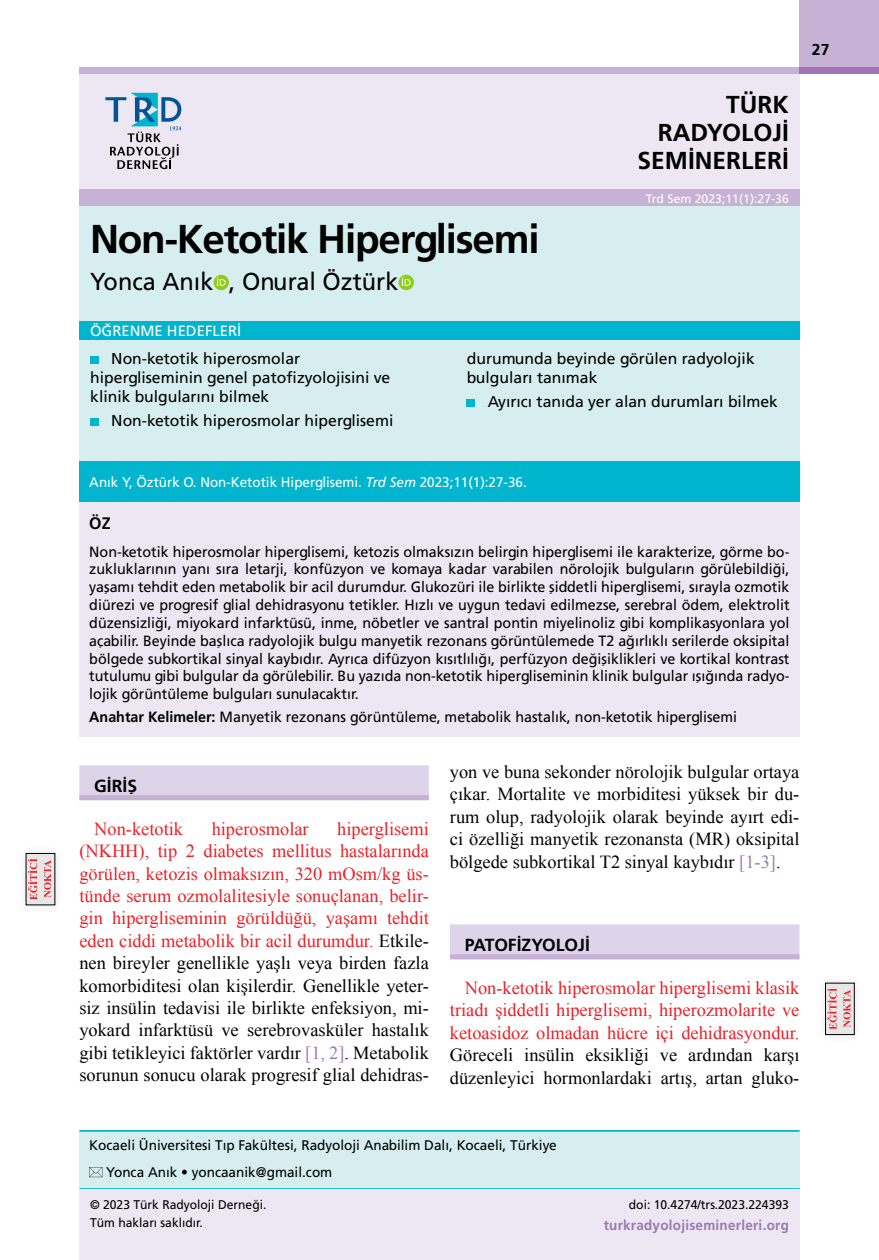
<style>
.page{position:relative;width:879px;height:1260px;background:#fff}
.page>*{position:absolute;margin:0;border:0;box-sizing:border-box;transform-origin:0 0}
.t1{font:40.25px "Frutiger Bold Tr";letter-spacing:-.03em;color:#000}
.t2{font:24.5px/28px "Frutiger Bold Tr";color:#000;text-align:right}
.t3{font:24.5px "Frutiger Normal Tr";color:#000;scale:.96 1}
.t4{font:18.38px/22.4px "Times New Roman";color:#000;text-align:justify}
.t5{font:18.38px/22.4px "Times New Roman";color:#ec2027;text-align:justify}
.t6{font:17.5px "Frutiger Bold Tr";color:#000}
.t7{font:16.62px "Frutiger Bold Tr";color:#000;scale:.96 1}
.t8{font:15.75px/18.9px "Frutiger Normal Tr";color:#000}
.t9{font:15.75px "Frutiger Bold Tr";color:#000}
.t10{font:14.88px/17.8px "Frutiger Normal Tr";color:#000;text-align:justify;scale:.96 1}
.t11{font:14.88px "Frutiger Normal Tr";color:#fff}
.t12{font:14px/26.8px "Frutiger Normal Tr";color:#000}
.t13{font:14px "Frutiger Normal Tr";color:#fff;scale:.96 1}
.t14{font:14px "Frutiger Bold Tr";letter-spacing:.02em;color:#9e76b4;scale:.96 1}
.t15{font:12.6px/18.4px "Frutiger Normal Tr";color:#000;scale:.96 1}
.t16{font:12.25px "Frutiger Normal Tr";color:#fff}
.s1{font-family:"Frutiger Italic Tr"}
.s2{font-family:"Frutiger Bold Tr"}
.s3{color:#ec2027}
.s4{color:#9e76b4}
</style>
<div class="page">
<div style="left:79px;top:71px;width:720px;height:119px;background:#ede7f3"></div>
<div style="left:79px;top:67px;width:720px;height:7px;background:#c7b2d6"></div>
<div style="left:79px;top:1187px;width:720px;height:73px;background:#ede7f3"></div>
<svg style="left:105px;top:93px;width:76px;height:76px"></svg>
<div style="left:799px;top:0;width:79px;height:74px;background:#c7b2d6"></div>
<div style="left:799px;top:67px;width:79px;height:7px;background:#9e76b4"></div>
<div style="left:79px;top:189px;width:720px;height:18px;background:#c7b2d6"></div>
<hr style="left:79px;top:1187px;width:720px;height:2px;background:#00b5cd">
<div style="left:79px;top:207px;width:720px;height:274px;background:#d6eef0"></div>
<div style="left:79px;top:321px;width:720px;height:18px;background:#00b5cd"></div>
<svg style="left:213px;top:275px;width:16px;height:15px"></svg>
<svg style="left:217px;top:277px;width:8px;height:9px"></svg>
<svg style="left:398px;top:275px;width:16px;height:15px"></svg>
<svg style="left:402px;top:277px;width:8px;height:9px"></svg>
<div style="left:90px;top:356px;width:8px;height:8px;background:#00b5cd"></div>
<div style="left:90px;top:418px;width:8px;height:8px;background:#00b5cd"></div>
<div style="left:466px;top:399px;width:8px;height:8px;background:#00b5cd"></div>
<div style="left:79px;top:765px;width:349px;height:35px;background:#ddd4e9"></div>
<div style="left:79px;top:795px;width:349px;height:5px;background:#c7b2d6"></div>
<div style="left:449px;top:924px;width:350px;height:35px;background:#ddd4e9"></div>
<div style="left:449px;top:954px;width:350px;height:5px;background:#c7b2d6"></div>
<div style="left:79px;top:501px;width:720px;height:236px;background:#ede7f3"></div>
<div style="left:79px;top:461px;width:720px;height:40px;background:#00b5cd"></div>
<div style="left:79px;top:1130px;width:720px;height:57px;background:#d6eef0"></div>
<svg style="left:89px;top:1167px;width:13px;height:10px"></svg>
<div style="left:815px;top:973px;width:48px;height:71px;background:#000;opacity:.12"></div>
<div style="left:825px;top:983px;width:28px;height:52px;background:#e6e8e8"></div>
<svg style="left:827px;top:988px;width:9px;height:42px"></svg>
<svg style="left:843px;top:990px;width:7px;height:37px"></svg>
<div style="left:824px;top:983px;width:30px;height:52px;border:1px solid #000"></div>
<div style="left:16px;top:844px;width:49px;height:71px;background:#000;opacity:.12"></div>
<div style="left:26px;top:853px;width:29px;height:52px;background:#e6e8e8"></div>
<svg style="left:28px;top:858px;width:9px;height:42px"></svg>
<svg style="left:44px;top:860px;width:7px;height:38px"></svg>
<hr style="left:79px;top:1130px;width:720px;height:2px;background:#00b5cd">
<h2 class="t2" style="left:637px;top:90px;width:153px">TÜRK<br>RADYOLOJİ<br>SEMİNERLERİ</h2>
<h1 class="t1" style="left:90px;top:215px;width:451px">Non-Ketotik Hiperglisemi</h1>
<h2 class="t3" style="left:90px;top:267px;width:323px">Yonca Anık , Onural Öztürk</h2>
<p class="t11" style="left:90px;top:322px;width:153px">ÖĞRENME HEDEFLERİ</p>
<p class="t16" style="left:645px;top:192px;width:144px">Trd Sem 2023;11(1):27-36</p>
<p class="t8" style="left:90px;top:349px;width:301px;text-indent:21px">Non-ketotik hiperosmolar hipergliseminin genel patofizyolojisini ve klinik bulgularını bilmek</p>
<p class="t8" style="left:111px;top:411px;width:283px">Non-ketotik hiperosmolar hiperglisemi</p>
<p class="t8" style="left:466px;top:349px;width:289px">durumunda beyinde görülen radyolojik bulguları tanımak</p>
<p class="t8" style="left:487px;top:392px;width:291px">Ayırıcı tanıda yer alan durumları bilmek</p>
<p class="t9" style="left:811px;top:40px;width:19px">27</p>
<p class="t13" style="left:89px;top:473px;width:457px">Anık Y, Öztürk O. Non-Ketotik Hiperglisemi. <span class="s1">Trd Sem</span> 2023;11(1):27-36.</p>
<p class="t7" style="left:89px;top:513px;width:24px">ÖZ</p>
<p class="t10" style="left:89px;top:542px;width:730px">Non-ketotik hiperosmolar hiperglisemi, ketozis olmaksızın belirgin hiperglisemi ile karakterize, görme bo&shy;zukluklarının yanı sıra letarji, konfüzyon ve komaya kadar varabilen nörolojik bulguların görülebildiği, yaşamı tehdit eden metabolik bir acil durumdur. Glukozüri ile birlikte şiddetli hiperglisemi, sırayla ozmotik diürezi ve progresif glial dehidrasyonu tetikler. Hızlı ve uygun tedavi edilmezse, serebral ödem, elektrolit düzensizliği, miyokard infarktüsü, inme, nöbetler ve santral pontin miyelinoliz gibi komplikasyonlara yol açabilir. Beyinde başlıca radyolojik bulgu manyetik rezonans görüntülemede T2 ağırlıklı serilerde oksipital bölgede subkortikal sinyal kaybıdır. Ayrıca difüzyon kısıtlılığı, perfüzyon değişiklikleri ve kortikal kontrast tutulumu gibi bulgular da görülebilir. Bu yazıda non-ketotik hipergliseminin klinik bulgular ışığında radyo&shy;lojik görüntüleme bulguları sunulacaktır.</p>
<p class="t10" style="left:89px;top:708px;width:676px"><span class="s2">Anahtar Kelimeler:</span> Manyetik rezonans görüntüleme, metabolik hastalık, non-ketotik hiperglisemi</p>
<p class="t6" style="left:94px;top:776px;width:44px">GİRİŞ</p>
<p class="t5" style="left:94px;top:817px;width:90px">Non-ketotik</p>
<p class="t5" style="left:211px;top:817px;width:98px">hiperosmolar</p>
<p class="t4" style="left:79px;top:817px;width:351px;text-indent:258px"><span class="s3">hiperglisemi (NKHH), tip 2 diabetes mellitus hastalarında görülen, ketozis olmaksızın, 320 mOsm/kg üs&shy;tünde serum ozmolalitesiyle sonuçlanan, belir&shy;gin hipergliseminin görüldüğü, yaşamı tehdit eden ciddi metabolik bir acil durumdur.</span> Etkile&shy;nen bireyler genellikle yaşlı veya birden fazla komorbiditesi olan kişilerdir. Genellikle yeter&shy;siz insülin tedavisi ile birlikte enfeksiyon, mi&shy;yokard infarktüsü ve serebrovasküler hastalık gibi tetikleyici faktörler vardır <span class="s4">[1, 2]</span>. Metabolik sorunun sonucu olarak progresif glial dehidras-</p>
<p class="t4" style="left:449px;top:760px;width:351px">yon ve buna sekonder nörolojik bulgular ortaya çıkar. Mortalite ve morbiditesi yüksek bir du&shy;rum olup, radyolojik olarak beyinde ayırt edi&shy;ci özelliği manyetik rezonansta (MR) oksipital bölgede subkortikal T2 sinyal kaybıdır <span class="s4">[1-3]</span>.</p>
<p class="t6" style="left:464px;top:935px;width:126px">PATOFİZYOLOJİ</p>
<p class="t5" style="left:449px;top:976px;width:351px;text-indent:15px">Non-ketotik hiperosmolar hiperglisemi klasik triadı şiddetli hiperglisemi, hiperozmolarite ve ketoasidoz olmadan hücre içi dehidrasyondur.</p>
<p class="t4" style="left:449px;top:1043px;width:351px">Göreceli insülin eksikliği ve ardından karşı düzenleyici hormonlardaki artış, artan gluko-</p>
<p class="t12" style="left:106px;top:1132px;width:452px;text-indent:-17px">Kocaeli Üniversitesi Tıp Fakültesi, Radyoloji Anabilim Dalı, Kocaeli, Türkiye<br>Yonca Anık • yoncaanik@gmail.com</p>
<p class="t15" style="left:90px;top:1195px;width:185px">© 2023 Türk Radyoloji Derneği.<br>Tüm hakları saklıdır.</p>
<p class="t15" style="left:628px;top:1195px;width:168px">doi: 10.4274/trs.2023.224393</p>
<p class="t14" style="left:603px;top:1217px;width:194px">turkradyolojiseminerleri.org</p>
</div>
